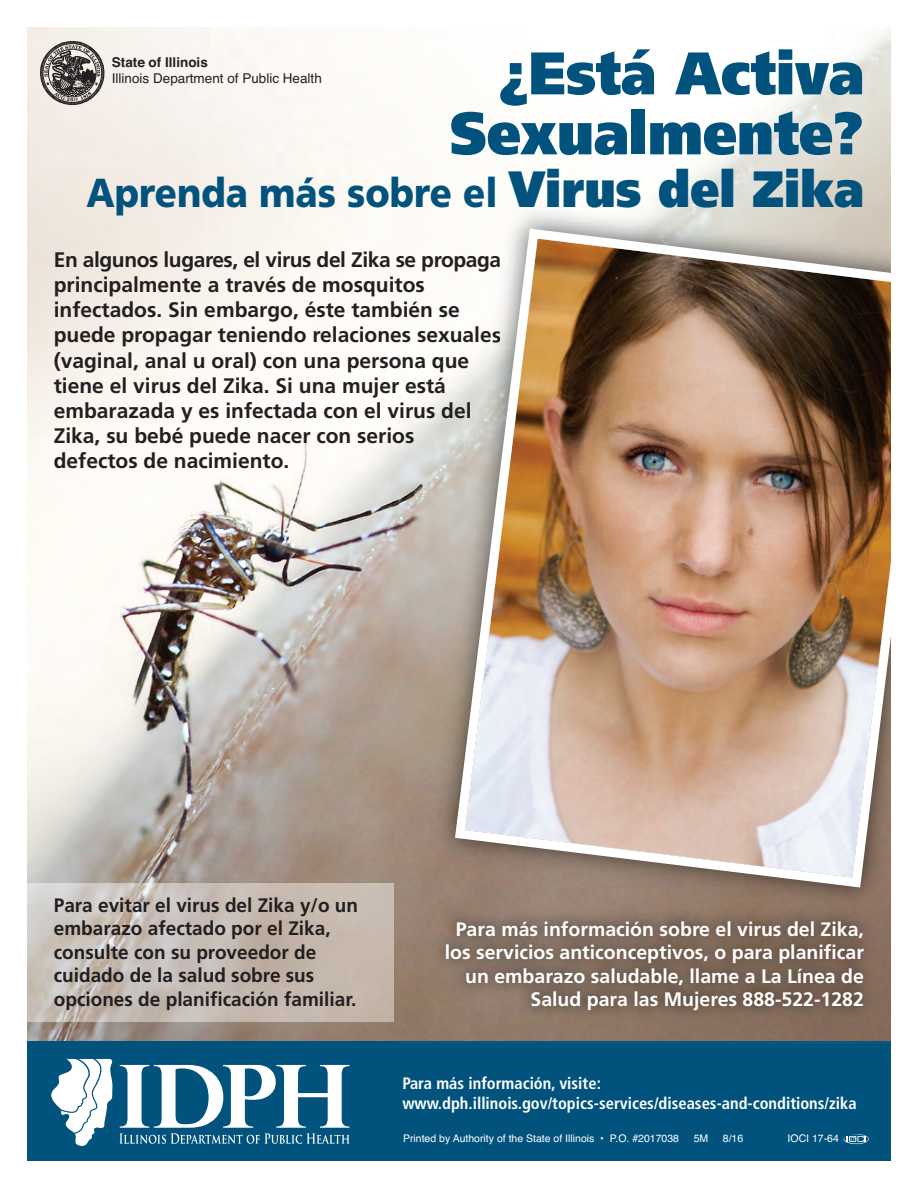
<style>
.page{position:relative;width:918px;height:1188px;background:#fff}
.page>*{position:absolute;margin:0;border:0;box-sizing:border-box;transform-origin:0 0}
.t1{font:900 60px/60px "Frutiger LT Std";color:#01527d;text-align:right;scale:.9 1}
.t2{font:900 40.5px "Frutiger LT Std";color:#01527d;scale:.9 1}
.t3{font:700 21px/25.2px "Frutiger LT Std";color:#231f20}
.t4{font:700 19.5px/23.4px "Frutiger LT Std";color:#fff;text-align:right}
.t5{font:700 19.5px/23.4px "Frutiger LT Std";color:#231f20}
.t6{font:700 condensed 16.5px/19.8px "Frutiger LT Std";color:#fff}
.t7{font:13.5px "Helvetica";color:#231f20}
.t8{font:700 13.5px "Helvetica";color:#231f20}
.t9{font:10.5px "Helvetica";color:#fff}
.s1{font-size:51px}
</style>
<div class="page">
<img style="left:27px;top:27px;width:864px;height:1015px">
<div style="left:27px;top:1042px;width:864px;height:119px;background:#01527d"></div>
<svg style="left:119px;top:1065px;width:231px;height:79px"></svg>
<svg style="left:51px;top:1059px;width:62px;height:87px"></svg>
<svg style="left:844px;top:1134px;width:25px;height:10px"></svg>
<img style="left:399px;top:898px;width:492px;height:144px">
<svg style="left:40px;top:41px;width:65px;height:64px;background:#8e8986"></svg>
<img style="left:426px;top:200px;width:465px;height:698px">
<img style="left:721px;top:898px;width:166px;height:21px">
<img style="left:450px;top:224px;width:441px;height:669px">
<img style="left:27px;top:883px;width:367px;height:5px">
<img style="left:27px;top:888px;width:18px;height:134px">
<img style="left:45px;top:888px;width:351px;height:138px">
<h1 class="t1" style="left:450px;top:48px;width:462px">¿Está Activa<br>Sexualmente?</h1>
<h2 class="t2" style="left:87px;top:177px;width:865px">Aprenda más sobre el <span class="s1">Virus del Zika</span></h2>
<p class="t8" style="left:112px;top:53px;width:98px">State of Illinois</p>
<p class="t7" style="left:112px;top:69px;width:212px">Illinois Department of Public Health</p>
<p class="t3" style="left:54px;top:249px;width:449px">En algunos lugares, el virus del Zika se propaga principalmente a través de mosquitos infectados. Sin embargo, éste también se puede propagar teniendo relaciones sexuales (vaginal, anal u oral) con una persona que tiene el virus del Zika. Si una mujer está embarazada y es infectada con el virus del Zika, su bebé puede nacer con serios defectos de nacimiento.</p>
<p class="t5" style="left:54px;top:895px;width:306px">Para evitar el virus del Zika y/o un embarazo afectado por el Zika, consulte con su proveedor de cuidado de la salud sobre sus opciones de planificación familiar.</p>
<p class="t4" style="left:445px;top:919px;width:421px">Para más información sobre el virus del Zika, los servicios anticonceptivos, o para planificar un embarazo saludable, llame a La Línea de Salud para las Mujeres 888-522-1282</p>
<p class="t6" style="left:402px;top:1075px;width:456px">Para más información, visite: www.dph.illinois.gov/topics-services/diseases-and-conditions/zika</p>
<p class="t9" style="left:403px;top:1132px;width:278px">Printed by Authority of the State of Illinois • P.O. #2017038</p>
<p class="t9" style="left:694px;top:1132px;width:16px">5M</p>
<p class="t9" style="left:723px;top:1132px;width:22px">8/16</p>
<p class="t9" style="left:788px;top:1132px;width:53px">IOCI 17-64</p>
</div>
